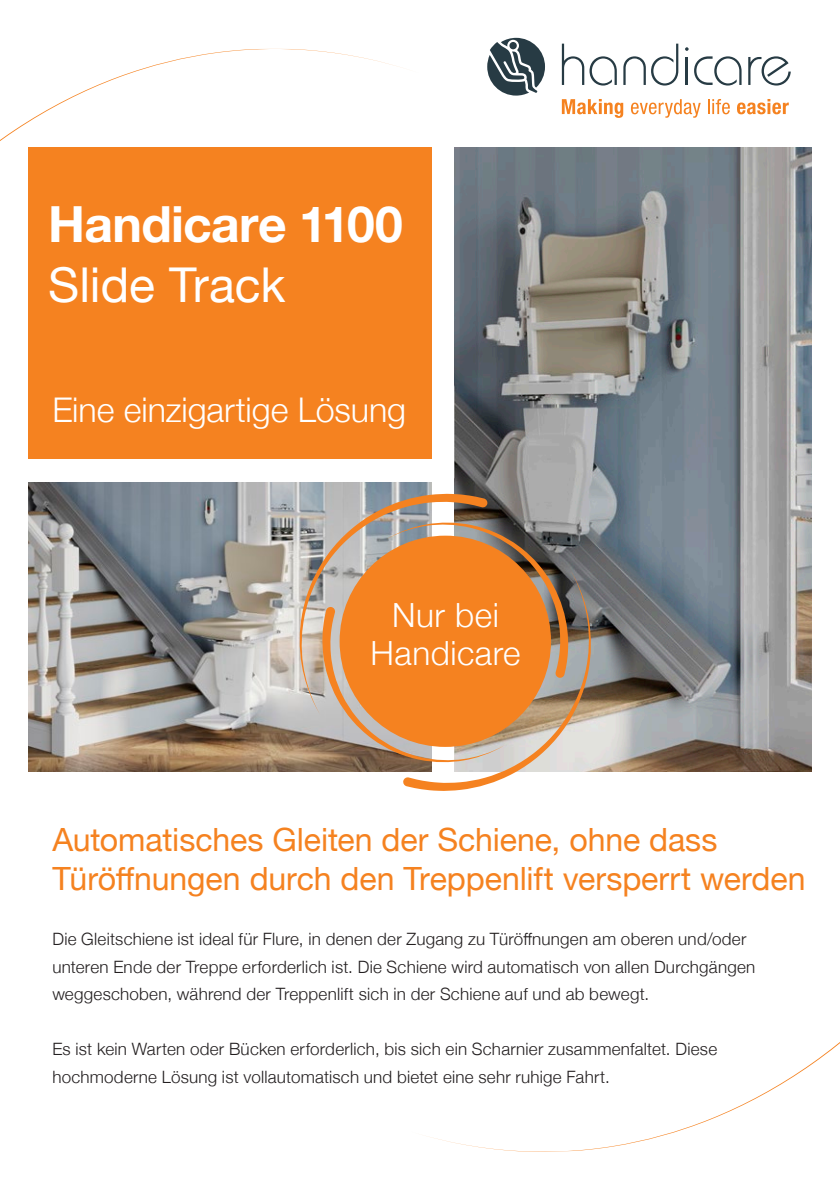
<style>
.page{position:relative;width:840px;height:1191px;background:#fff}
.page>*{position:absolute;margin:0;border:0;box-sizing:border-box;transform-origin:0 0}
.t1{font:700 49.8px "Helvetica Neue";letter-spacing:-.01em;color:#fff}
.t2{font:48px "Helvetica Neue";color:#fff}
.t3{font:300 34px "Helvetica Neue";letter-spacing:-.005em;color:#fff}
.t4{font:300 33.2px/37.8px "Helvetica Neue";letter-spacing:.015em;color:#fff;text-align:center}
.t5{font:32px/38.4px "Helvetica Neue";letter-spacing:-.005em;color:#f58220}
.t6{font:300 17px/27.6px "Helvetica Neue";letter-spacing:.015em;color:#231f20}
</style>
<div class="page">
<svg style="left:428px;top:1043px;width:411px;height:109px"></svg>
<img style="left:454px;top:147px;width:356px;height:624px">
<div style="left:28px;top:147px;width:403px;height:312px;background:#f58220"></div>
<img style="left:28px;top:482px;width:404px;height:289px">
<svg style="left:322px;top:522px;width:246px;height:241px;background:#957861"></svg>
<svg style="left:402px;top:570px;width:188px;height:220px;background:#d59d6c"></svg>
<svg style="left:299px;top:494px;width:188px;height:220px;background:#db9558"></svg>
<svg style="left:0;top:49px;width:399px;height:92px"></svg>
<svg style="left:487px;top:38px;width:57px;height:58px"></svg>
<svg style="left:561px;top:44px;width:55px;height:42px"></svg>
<svg style="left:623px;top:44px;width:55px;height:42px"></svg>
<svg style="left:685px;top:47px;width:56px;height:39px"></svg>
<svg style="left:748px;top:56px;width:42px;height:30px"></svg>
<svg style="left:561px;top:99px;width:62px;height:19px"></svg>
<svg style="left:630px;top:99px;width:70px;height:19px"></svg>
<svg style="left:708px;top:99px;width:21px;height:15px"></svg>
<svg style="left:737px;top:99px;width:51px;height:15px"></svg>
<p class="t1" style="left:48px;top:185px;width:356px">Handicare 1100</p>
<p class="t2" style="left:48px;top:251px;width:239px">Slide Track</p>
<p class="t3" style="left:52px;top:382px;width:355px">Eine einzigartige Lösung</p>
<p class="t4" style="left:370px;top:594px;width:151px">Nur bei<br>Handicare</p>
<p class="t5" style="left:52px;top:822px;width:754px">Automatisches Gleiten der Schiene, ohne dass<br>Türöffnungen durch den Treppenlift versperrt werden</p>
<p class="t6" style="left:52px;top:924px;width:704px">Die Gleitschiene ist ideal für Flure, in denen der Zugang zu Türöffnungen am oberen und/oder unteren Ende der Treppe erforderlich ist. Die Schiene wird automatisch von allen Durchgängen weggeschoben, während der Treppenlift sich in der Schiene auf und ab bewegt.</p>
<p class="t6" style="left:52px;top:1034px;width:666px">Es ist kein Warten oder Bücken erforderlich, bis sich ein Scharnier zusammenfaltet. Diese hochmoderne Lösung ist vollautomatisch und bietet eine sehr ruhige Fahrt.</p>
</div>
